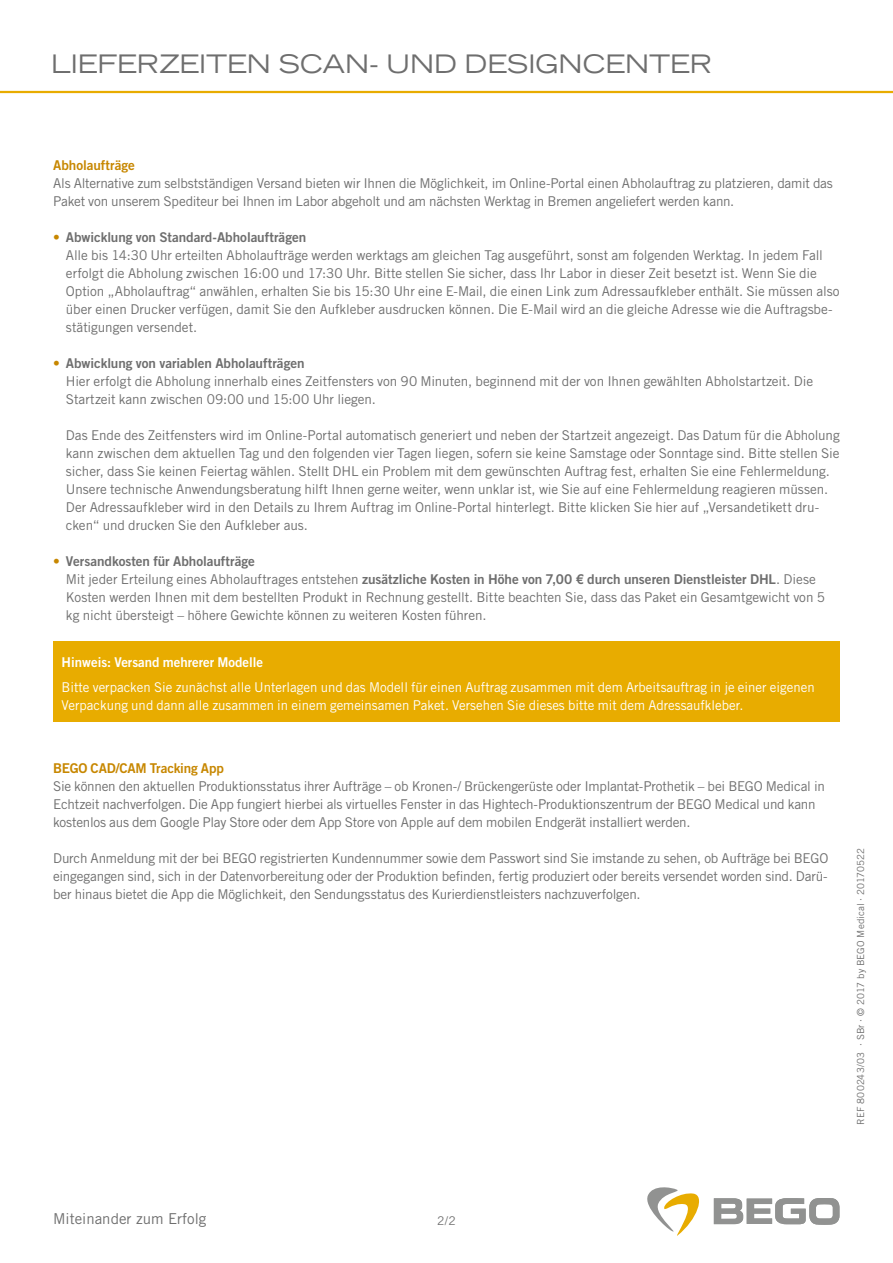
<style>
.page{position:relative;width:893px;height:1263px;background:#fff}
.page>*{position:absolute;margin:0;border:0;box-sizing:border-box;transform-origin:0 0}
.t1{font:expanded 25.5px "Trade Gothic LT Std";letter-spacing:-.005em;color:#6e6e6e}
.t2{font:15px "Trade Gothic LT Pro";color:#6e6e6e}
.t3{font:13.5px/18px "Trade Gothic LT Pro";letter-spacing:-.01em;color:#6e6e6e}
.t4{font:13.5px/18px "Trade Gothic LT Pro Bd 2";letter-spacing:-.005em;color:#6e6e6e}
.t5{font:13.5px/18px "Trade Gothic LT Pro";color:#fff}
.t6{font:13.5px "Trade Gothic LT Pro Bd 2";letter-spacing:-.01em;color:#c78700}
.t7{font:13.5px "Trade Gothic LT Pro Bd 2";color:#fff}
.t8{font:12px "Trade Gothic LT Pro";color:#6e6e6e}
.t9{font:9.75px "Trade Gothic LT Pro";letter-spacing:.005em;color:#6e6e6e}
.s1{font-family:"Trade Gothic LT Pro";color:#c78700}
.s2{font-family:"Trade Gothic LT Pro"}
</style>
<div class="page">
<hr style="left:0;top:91px;width:893px;height:2px;background:#e8ac00">
<svg style="left:647px;top:1187px;width:53px;height:49px"></svg>
<svg style="left:714px;top:1198px;width:125px;height:27px"></svg>
<div style="left:53px;top:641px;width:787px;height:81px;background:#e8ac00"></div>
<h1 class="t1" style="left:51px;top:47px;width:663px">LIEFERZEITEN SCAN- UND DESIGNCENTER</h1>
<p class="t6" style="left:53px;top:157px;width:83px">Abholaufträge</p>
<p class="t3" style="left:53px;top:174px;width:781px">Als Alternative zum selbstständigen Versand bieten wir Ihnen die Möglichkeit, im Online-Portal einen Abholauftrag zu platzieren, damit das<br>Paket von unserem Spediteur bei Ihnen im Labor abgeholt und am nächsten Werktag in Bremen angeliefert werden kann.</p>
<p class="t4" style="left:53px;top:228px;width:255px"><span class="s1">•</span> Abwicklung von Standard-Abholaufträgen</p>
<p class="t3" style="left:66px;top:246px;width:775px">Alle bis 14:30 Uhr erteilten Abholaufträge werden werktags am gleichen Tag ausgeführt, sonst am folgenden Werktag. In jedem Fall erfolgt die Abholung zwischen 16:00 und 17:30 Uhr. Bitte stellen Sie sicher, dass Ihr Labor in dieser Zeit besetzt ist. Wenn Sie die Option „Abholauftrag“ anwählen, erhalten Sie bis 15:30 Uhr eine E-Mail, die einen Link zum Adressaufkleber enthält. Sie müssen also über einen Drucker verfügen, damit Sie den Aufkleber ausdrucken können. Die E-Mail wird an die gleiche Adresse wie die Auftragsbe&shy;stätigungen versendet.</p>
<p class="t4" style="left:53px;top:354px;width:253px"><span class="s1">•</span> Abwicklung von variablen Abholaufträgen</p>
<p class="t3" style="left:66px;top:372px;width:749px">Hier erfolgt die Abholung innerhalb eines Zeitfensters von 90 Minuten, beginnend mit der von Ihnen gewählten Abholstartzeit. Die<br>Startzeit kann zwischen 09:00 und 15:00 Uhr liegen.</p>
<p class="t3" style="left:66px;top:426px;width:775px">Das Ende des Zeitfensters wird im Online-Portal automatisch generiert und neben der Startzeit angezeigt. Das Datum für die Abholung kann zwischen dem aktuellen Tag und den folgenden vier Tagen liegen, sofern sie keine Samstage oder Sonntage sind. Bitte stellen Sie sicher, dass Sie keinen Feiertag wählen. Stellt DHL ein Problem mit dem gewünschten Auftrag fest, erhalten Sie eine Fehlermeldung.<br>Unsere technische Anwendungsberatung hilft Ihnen gerne weiter, wenn unklar ist, wie Sie auf eine Fehlermeldung reagieren müssen.<br>Der Adressaufkleber wird in den Details zu Ihrem Auftrag im Online-Portal hinterlegt. Bitte klicken Sie hier auf „Versandetikett dru&shy;cken“ und drucken Sie den Aufkleber aus.</p>
<p class="t4" style="left:66px;top:552px;width:752px;text-indent:-13px"><span class="s1">•</span> Versandkosten für Abholaufträge<br><span class="s2">Mit jeder Erteilung eines Abholauftrages entstehen</span> zusätzliche Kosten in Höhe von 7,00 € durch unseren Dienstleister DHL<span class="s2">. Diese</span></p>
<p class="t3" style="left:66px;top:588px;width:761px">Kosten werden Ihnen mit dem bestellten Produkt in Rechnung gestellt. Bitte beachten Sie, dass das Paket ein Gesamtgewicht von 5 kg nicht übersteigt – höhere Gewichte können zu weiteren Kosten führen.</p>
<p class="t7" style="left:62px;top:653px;width:203px">Hinweis: Versand mehrerer Modelle</p>
<p class="t5" style="left:62px;top:678px;width:755px">Bitte verpacken Sie zunächst alle Unterlagen und das Modell für einen Auftrag zusammen mit dem Arbeitsauftrag in je einer eigenen<br>Verpackung und dann alle zusammen in einem gemeinsamen Paket. Versehen Sie dieses bitte mit dem Adressaufkleber.</p>
<p class="t6" style="left:53px;top:760px;width:172px">BEGO CAD/CAM Tracking App</p>
<p class="t3" style="left:53px;top:777px;width:773px">Sie können den aktuellen Produktionsstatus ihrer Aufträge – ob Kronen-/ Brückengerüste oder Implantat-Prothetik – bei BEGO Medical in<br>Echtzeit nachverfolgen. Die App fungiert hierbei als virtuelles Fenster in das Hightech-Produktionszentrum der BEGO Medical und kann kostenlos aus dem Google Play Store oder dem App Store von Apple auf dem mobilen Endgerät installiert werden.</p>
<p class="t3" style="left:53px;top:849px;width:777px;text-align:justify">Durch Anmeldung mit der bei BEGO registrierten Kundennummer sowie dem Passwort sind Sie imstande zu sehen, ob Aufträge bei BEGO eingegangen sind, sich in der Datenvorbereitung oder der Produktion befinden, fertig produziert oder bereits versendet worden sind. Darü&shy;ber hinaus bietet die App die Möglichkeit, den Sendungsstatus des Kurierdienstleisters nachzuverfolgen.</p>
<p class="t9" style="left:855px;top:1124px;width:278px;rotate:-90deg">REF 800243/03 · SBr · © 2017 by BEGO Medical · 20170522</p>
<p class="t2" style="left:53px;top:1210px;width:155px">Miteinander zum Erfolg</p>
<p class="t8" style="left:437px;top:1213px;width:20px">2/2</p>
</div>
